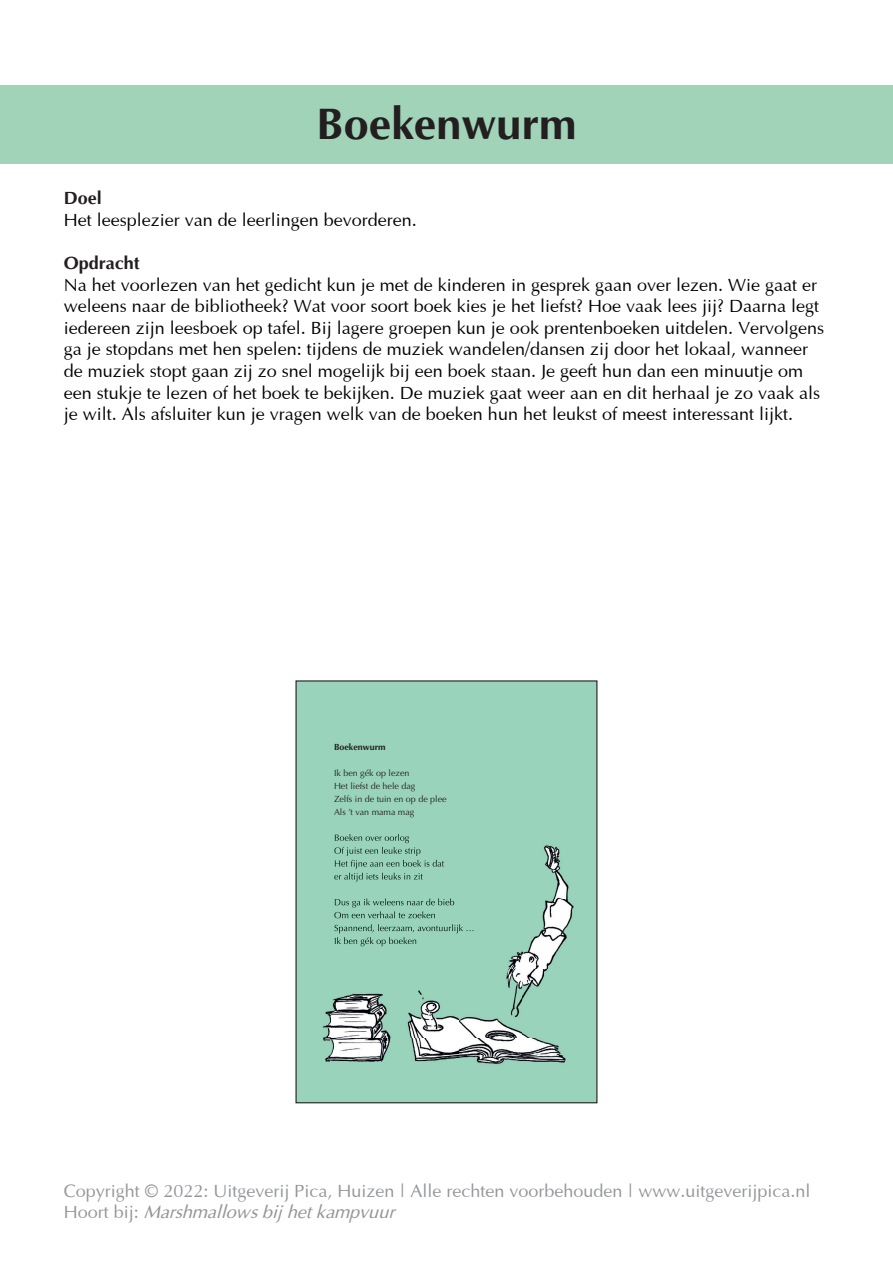
<style>
.page{position:relative;width:893px;height:1263px;background:#fff}
.page>*{position:absolute;margin:0;border:0;box-sizing:border-box;transform-origin:0 0}
.Kopje{font:700 45px "Optima";color:#231f20}
.t1{font:18px/21.6px "Optima";color:#000001}
.t2{font:18px "Optima";color:#939598}
.t3{font:italic 18px "Optima";color:#939598}
.Vet_tussenkopje{font:700 18px "Optima";color:#231f20}
.t4{font:9px/12.9px "Optima";color:#231f20}
.t5{font:700 9px "Optima";color:#231f20}
.s1{font-style:normal}
</style>
<div class="page">
<div style="left:0;top:85px;width:893px;height:79px;background:#a1d3b8"></div>
<div style="left:296px;top:681px;width:301px;height:422px;background:#99d3bb"></div>
<img style="left:322px;top:834px;width:252px;height:230px">
<img style="left:335px;top:834px;width:74px;height:9px">
<img style="left:334px;top:847px;width:86px;height:9px">
<img style="left:335px;top:860px;width:109px;height:9px">
<img style="left:334px;top:873px;width:89px;height:9px">
<img style="left:335px;top:898px;width:119px;height:10px">
<img style="left:334px;top:911px;width:101px;height:7px">
<img style="left:334px;top:924px;width:139px;height:9px">
<img style="left:335px;top:937px;width:81px;height:9px">
<p class="Kopje" style="left:316px;top:100px;width:262px">Boekenwurm</p>
<p class="Vet_tussenkopje" style="left:64px;top:188px;width:40px">Doel</p>
<p class="t1" style="left:64px;top:208px;width:355px">Het leesplezier van de leerlingen bevorderen.</p>
<p class="Vet_tussenkopje" style="left:64px;top:253px;width:78px">Opdracht</p>
<p class="t1" style="left:64px;top:272px;width:762px">Na het voorlezen van het gedicht kun je met de kinderen in gesprek gaan over lezen. Wie gaat er weleens naar de bibliotheek? Wat voor soort boek kies je het liefst? Hoe vaak lees jij? Daarna legt iedereen zijn leesboek op tafel. Bij lagere groepen kun je ook prentenboeken uitdelen. Vervolgens ga je stopdans met hen spelen: tijdens de muziek wandelen/dansen zij door het lokaal, wanneer de muziek stopt gaan zij zo snel mogelijk bij een boek staan. Je geeft hun dan een minuutje om een stukje te lezen of het boek te bekijken. De muziek gaat weer aan en dit herhaal je zo vaak als je wilt. Als afsluiter kun je vragen welk van de boeken hun het leukst of meest interessant lijkt.</p>
<p class="t5" style="left:334px;top:742px;width:53px">Boekenwurm</p>
<p class="t4" style="left:334px;top:767px;width:114px">Ik ben gék op lezen<br>Het liefst de hele dag<br>Zelfs in de tuin en op de plee<br>Als ’t van mama mag</p>
<p class="t2" style="left:64px;top:1177px;width:748px">Copyright © 2022: Uitgeverij Pica, Huizen | Alle rechten voorbehouden | www.uitgeverijpica.nl</p>
<p class="t3" style="left:64px;top:1201px;width:332px"><span class="s1">Hoort bij:</span> Marshmallows bij het kampvuur</p>
</div>
